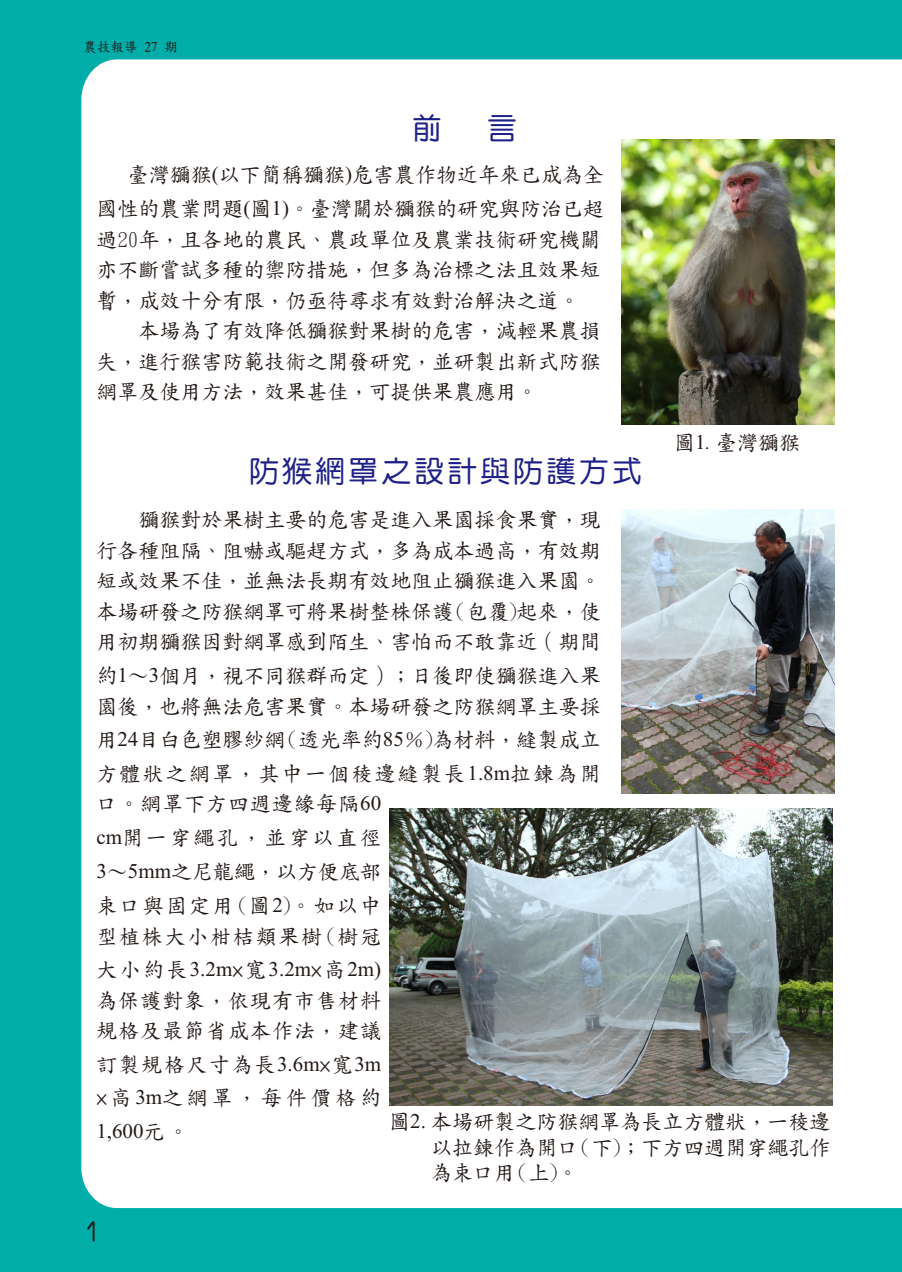
<style>
.page{position:relative;width:902px;height:1272px;background:#fff}
.page>*{position:absolute;margin:0;border:0;box-sizing:border-box;transform-origin:0 0}
.t1{font:30px "DF Yuan Md HK BF";letter-spacing:.1em;color:#1e2188}
.t2{font:27px "DF Yuan Md HK BF";color:#231916}
.t3{font:21px/30.5px "DF Li Kai Shu Md HKSCS U";color:#231916;text-align:justify}
.t4{font:21px/33.8px "DF Li Kai Shu Md HKSCS U";letter-spacing:.105em;color:#231916}
.t5{font:21px/33.8px "DF Li Kai Shu Md HKSCS U";letter-spacing:.075em;color:#231916}
.t6{font:21px "Times New Roman";color:#231916}
.t7{font:21px/30.5px "DF Li Kai Shu Md HKSCS U";letter-spacing:.045em;color:#231916}
.t8{font:21px "DF Li Kai Shu Md HKSCS U";letter-spacing:.085em;color:#231916}
.t9{font:13.5px "DF Li Kai Shu Md HKSCS U";color:#231916}
.s1{font-family:"DF Li Song Md HK BF"}
.s2{font-family:"Times New Roman"}
.s3{font-family:"Times New Roman";font-style:italic}
.s4{font-family:"DF Li Kai Shu Md HKSCS U"}
.s5{font-family:"DF Kai Shu SB Estd BF"}
</style>
<div class="page">
<div style="left:0;top:0;width:901px;height:1271px;background:#00ada9"></div>
<div style="left:81px;top:59px;width:820px;height:1148px;background:#fff"></div>
<img style="left:621px;top:510px;width:213px;height:283px">
<img style="left:621px;top:140px;width:213px;height:285px">
<img style="left:389px;top:808px;width:443px;height:297px">
<p class="t9" style="left:84px;top:40px;width:96px">農技報導 <span class="s1">2</span><span class="s2">7</span> 期</p>
<h1 class="t1" style="left:412px;top:113px;width:31px">前</h1>
<h1 class="t1" style="left:487px;top:113px;width:31px">言</h1>
<p class="t3" style="left:96px;top:158px;width:509px;line-height:33.8px;text-align:right">臺灣獼猴<span class="s2">(</span>以下簡稱獼猴<span class="s2">)</span>危害農作物近年來已成為全<br>國性的農業問題<span class="s2">(</span>圖<span class="s2">1)</span>。臺灣關於獼猴的研究與防治已超</p>
<p class="t3" style="left:96px;top:224px;width:506px">過20年，且各地的農民、農政單位及農業技術研究機關亦不斷嘗試多種的禦防措施，但多為治標之法且效果短暫，成效十分有限，仍亟待尋求有效對治解決之道。</p>
<p class="t3" style="left:96px;top:316px;width:505px;text-indent:42px">本場為了有效降低獼猴對果樹的危害，減輕果農損失，進行猴害防範技術之開發研究，並研製出新式防猴網罩及使用方法，效果甚佳，可提供果農應用。　　　</p>
<h1 class="t1" style="left:249px;top:455px;width:395px">防猴網罩之設計與防護方式</h1>
<p class="t3" style="left:96px;top:505px;width:506px;text-indent:42px">獼猴對於果樹主要的危害是進入果園採食果實，現行各種阻隔、阻嚇或驅趕方式，多為成本過高，有效期短或效果不佳，並無法長期有效地阻止獼猴進入果園。本場研發之防猴網罩可將果樹整株保護(包覆)起來，使用初期獼猴因對網罩感到陌生、害怕而不敢靠近（期間</p>
<p class="t3" style="left:96px;top:659px;width:505px;line-height:30.9px">約<span class="s2">1</span>～<span class="s2">3</span>個月，視不同猴群而定）；日後即使獼猴進入果園後，也將無法危害果實。本場研發之防猴網罩主要採</p>
<p class="t4" style="left:96px;top:722px;width:505px">用<span class="s2">24</span>目白色塑膠紗網(透光率約<span class="s2">85</span>％)為材料，縫製成立方體狀之網罩，其中一個稜邊縫製長<span class="s2">1.8m</span>拉鍊為開</p>
<p class="t3" style="left:674px;top:427px;width:127px">圖<span class="s2">1</span><span class="s3">.</span> 臺灣獼猴</p>
<p class="t3" style="left:96px;top:787px;width:286px;line-height:33.8px">口。網罩下方四週邊緣每隔<span class="s2">60 cm</span>開一穿繩孔，並穿以直徑<span class="s2">3</span>～<span class="s2">5mm</span>之尼龍繩，以方便底部束口與固定用(圖<span class="s2">2</span>)。如以中</p>
<p class="t8" style="left:96px;top:925px;width:286px">型植株大小柑桔類果樹(樹冠</p>
<p class="t6" style="left:96px;top:961px;width:286px"><span class="s4">大小約長</span>3.2m<span class="s5">×</span><span class="s4">寬</span>3.2m<span class="s5">×</span><span class="s4">高</span>2m)</p>
<p class="t7" style="left:96px;top:985px;width:286px">為保護對象，依現有市售材料規格及最節省成本作法，建議</p>
<p class="t5" style="left:96px;top:1047px;width:286px">訂製規格尺寸為長<span class="s2">3.6m</span><span class="s5">×</span>寬<span class="s2">3m </span><span class="s5">×</span>高<span class="s2">3m</span>之網罩，每件價格約</p>
<p class="t6" style="left:96px;top:1123px;width:94px">1,600<span class="s4">元。</span></p>
<p class="t3" style="left:431px;top:1108px;width:400px;line-height:25.3px;text-indent:-42px">圖<span class="s2">2.</span> 本場研製之防猴網罩為長立方體狀，一稜邊以拉鍊作為開口(下)；下方四週開穿繩孔作為束口用(上)。</p>
<p class="t2" style="left:86px;top:1218px;width:15px">1</p>
</div>
